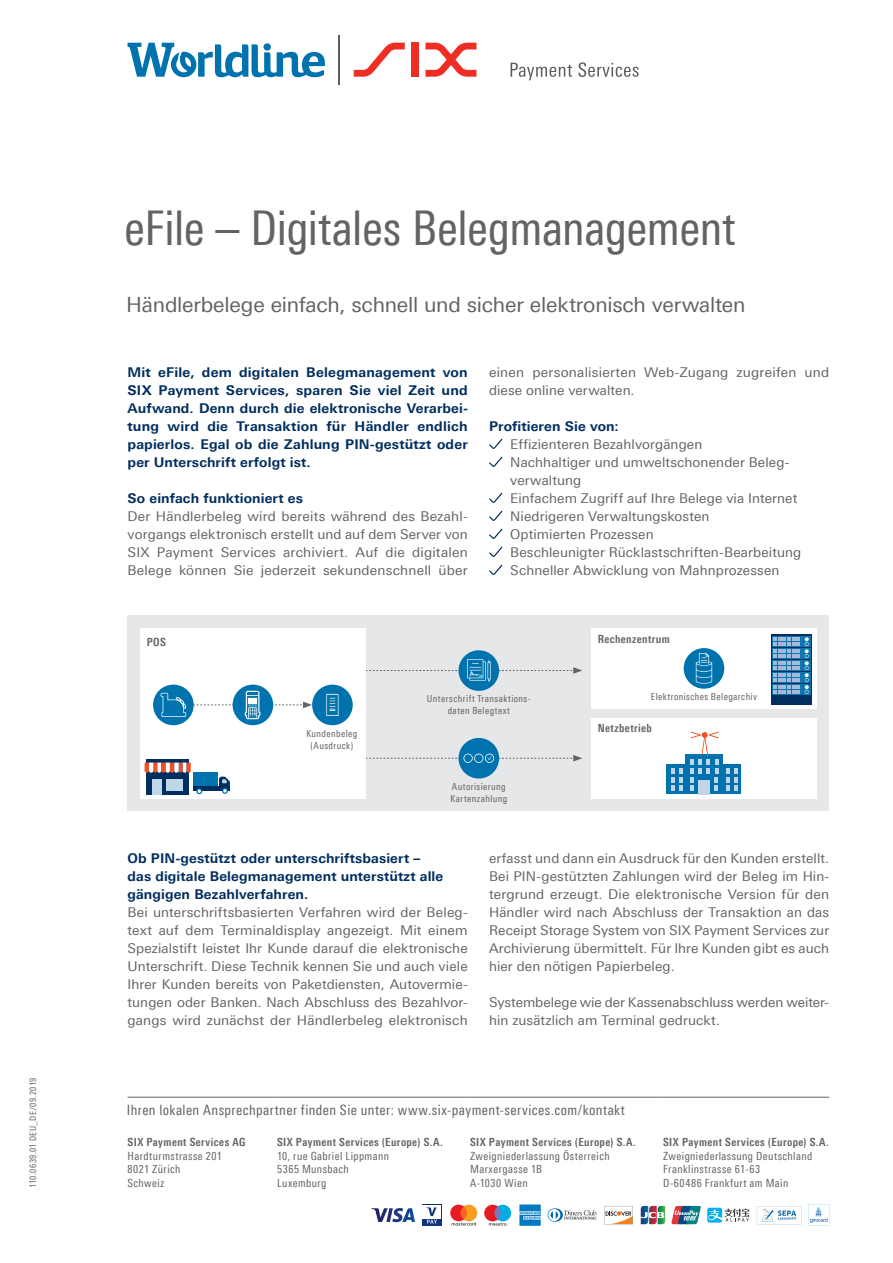
<style>
.page{position:relative;width:893px;height:1263px;background:#fff}
.page>*{position:absolute;margin:0;border:0;box-sizing:border-box;transform-origin:0 0}
.t1{font:48px "Linotype Univers 420 Cn";letter-spacing:-.01em;color:#636366}
.t2{font:21px "Linotype Univers 430";letter-spacing:-.01em;color:#636366}
.t3{font:14.25px "Linotype Univers 420 Cn";letter-spacing:.03em;color:#636366}
.t4{font:13.5px/18px "Linotype Univers 430";letter-spacing:.01em;color:#636366;text-align:justify}
.t5{font:700 13.5px/18px "Linotype Univers 630";letter-spacing:.01em;color:#002e5e;text-align:justify}
.t6{font:11.25px/13.5px "Linotype Univers 420 Cn";letter-spacing:.035em;color:#636366}
.t7{font:700 11.25px "Linotype Univers 620 Cn";letter-spacing:.04em;color:#636366}
.t8{font:9.75px/12px "Linotype Univers 420 Cn";letter-spacing:.04em;color:#636366;text-align:center}
.t9{font:9px "Linotype Univers 420 Cn";letter-spacing:.045em;color:#636366}
</style>
<div class="page">
<svg style="left:128px;top:43px;width:197px;height:34px"></svg>
<svg style="left:354px;top:43px;width:51px;height:34px"></svg>
<div style="left:412px;top:43px;width:7px;height:34px;background:#ee2e22"></div>
<svg style="left:425px;top:43px;width:51px;height:34px"></svg>
<svg style="left:510px;top:62px;width:129px;height:18px"></svg>
<hr style="left:338px;top:35px;width:2px;height:50px;background:#5c5c5f">
<hr style="left:128px;top:1097px;width:149px;height:1px;background:#636366">
<hr style="left:277px;top:1097px;width:193px;height:1px;background:#636366">
<hr style="left:470px;top:1097px;width:193px;height:1px;background:#636366">
<hr style="left:663px;top:1097px;width:166px;height:1px;background:#636366">
<svg style="left:757px;top:1206px;width:45px;height:18px"></svg>
<svg style="left:808px;top:1204px;width:21px;height:21px"></svg>
<svg style="left:641px;top:1206px;width:24px;height:18px"></svg>
<svg style="left:548px;top:1208px;width:49px;height:13px"></svg>
<svg style="left:519px;top:1204px;width:22px;height:22px"></svg>
<svg style="left:371px;top:1208px;width:44px;height:14px"></svg>
<svg style="left:422px;top:1204px;width:20px;height:21px"></svg>
<div style="left:423px;top:1205px;width:18px;height:13px;background:#fff"></div>
<svg style="left:426px;top:1207px;width:11px;height:17px"></svg>
<svg style="left:450px;top:1204px;width:27px;height:21px"></svg>
<svg style="left:484px;top:1205px;width:27px;height:21px"></svg>
<svg style="left:671px;top:1206px;width:30px;height:18px"></svg>
<svg style="left:707px;top:1208px;width:15px;height:14px"></svg>
<svg style="left:708px;top:1209px;width:41px;height:12px"></svg>
<svg style="left:604px;top:1206px;width:29px;height:18px"></svg>
<svg style="left:489px;top:439px;width:13px;height:10px"></svg>
<svg style="left:489px;top:457px;width:13px;height:10px"></svg>
<svg style="left:489px;top:493px;width:13px;height:10px"></svg>
<svg style="left:489px;top:511px;width:13px;height:10px"></svg>
<svg style="left:489px;top:529px;width:13px;height:10px"></svg>
<svg style="left:489px;top:547px;width:13px;height:10px"></svg>
<svg style="left:489px;top:565px;width:13px;height:10px"></svg>
<div style="left:128px;top:616px;width:701px;height:195px;background:#e6e7e9"></div>
<div style="left:458px;top:738px;width:41px;height:40px;background:#0073ae;border-radius:50%"></div>
<svg style="left:366px;top:754px;width:216px;height:9px"></svg>
<div style="left:458px;top:650px;width:41px;height:41px;background:#0073ae;border-radius:50%"></div>
<svg style="left:366px;top:659px;width:216px;height:23px"></svg>
<div style="left:140px;top:628px;width:226px;height:170px;background:#fff"></div>
<div style="left:147px;top:759px;width:42px;height:35px;background:#002e5e"></div>
<div style="left:152px;top:779px;width:10px;height:15px;background:#c0d7ea"></div>
<div style="left:166px;top:779px;width:16px;height:12px;background:#c0d7ea"></div>
<svg style="left:145px;top:762px;width:46px;height:11px"></svg>
<div style="left:193px;top:773px;width:25px;height:17px;background:#0073ae"></div>
<div style="left:193px;top:786px;width:37px;height:5px;background:#002e5e"></div>
<svg style="left:219px;top:777px;width:11px;height:17px"></svg>
<svg style="left:196px;top:788px;width:6px;height:6px"></svg>
<svg style="left:233px;top:685px;width:40px;height:40px"></svg>
<div style="left:153px;top:685px;width:41px;height:40px;background:#0073ae;border-radius:50%"></div>
<svg style="left:161px;top:691px;width:151px;height:28px"></svg>
<div style="left:312px;top:685px;width:41px;height:40px;background:#0073ae;border-radius:50%"></div>
<svg style="left:326px;top:694px;width:12px;height:22px"></svg>
<div style="left:591px;top:628px;width:225px;height:81px;background:#fff"></div>
<div style="left:771px;top:635px;width:41px;height:70px;background:#002e5e"></div>
<div style="left:772px;top:636px;width:39px;height:11px;background:#0d76af"></div>
<div style="left:772px;top:648px;width:39px;height:11px;background:#0d76af"></div>
<div style="left:772px;top:660px;width:39px;height:11px;background:#0d76af"></div>
<div style="left:772px;top:672px;width:39px;height:11px;background:#0d76af"></div>
<div style="left:772px;top:684px;width:39px;height:11px;background:#0d76af"></div>
<svg style="left:773px;top:637px;width:36px;height:57px"></svg>
<div style="left:684px;top:648px;width:40px;height:41px;background:#0073ae;border-radius:50%"></div>
<svg style="left:696px;top:653px;width:16px;height:31px"></svg>
<div style="left:591px;top:718px;width:225px;height:80px;background:#fff"></div>
<div style="left:667px;top:765px;width:74px;height:29px;background:#0073ae"></div>
<div style="left:685px;top:754px;width:38px;height:38px;background:#0073ae"></div>
<div style="left:704px;top:780px;width:6px;height:14px;background:#c0d7ea"></div>
<svg style="left:671px;top:768px;width:12px;height:22px"></svg>
<svg style="left:690px;top:759px;width:28px;height:31px"></svg>
<div style="left:698px;top:780px;width:5px;height:14px;background:#c0d7ea"></div>
<svg style="left:726px;top:768px;width:12px;height:22px"></svg>
<svg style="left:704px;top:736px;width:4px;height:20px"></svg>
<svg style="left:701px;top:736px;width:4px;height:20px"></svg>
<svg style="left:691px;top:732px;width:28px;height:6px"></svg>
<p class="t9" style="left:28px;top:1188px;width:111px;rotate:-90deg">110.0639.01 DEU_DE/09.2019</p>
<h1 class="t1" style="left:124px;top:200px;width:613px">eFile – Digitales Belegmanagement</h1>
<h2 class="t2" style="left:126px;top:292px;width:621px">Händlerbelege einfach, schnell und sicher elektronisch verwalten</h2>
<p class="t5" style="left:128px;top:363px;width:342px">Mit eFile, dem digitalen Belegmanagement von SIX Payment Services, sparen Sie viel Zeit und Aufwand. Denn durch die elektronische Verarbei&shy;tung wird die Transaktion für Händler endlich papierlos. Egal ob die Zahlung PIN-gestützt oder per Unterschrift erfolgt ist.</p>
<p class="t5" style="left:128px;top:489px;width:177px">So einfach funktioniert es</p>
<p class="t4" style="left:128px;top:507px;width:342px">Der Händlerbeleg wird bereits während des Bezahl&shy;vorgangs elektronisch erstellt und auf dem Server von SIX Payment Services archiviert. Auf die digitalen Belege können Sie jederzeit sekundenschnell über</p>
<p class="t4" style="left:489px;top:363px;width:342px">einen personalisierten Web-Zugang zugreifen und diese online verwalten.</p>
<p class="t5" style="left:489px;top:417px;width:131px">Profitieren Sie von:</p>
<p class="t4" style="left:510px;top:435px;width:292px;text-align:left">Effizienteren Bezahlvorgängen<br>Nachhaltiger und umweltschonender Beleg&shy;verwaltung<br>Einfachem Zugriff auf Ihre Belege via Internet Niedrigeren Verwaltungskosten<br>Optimierten Prozessen<br>Beschleunigter Rücklastschriften-Bearbeitung Schneller Abwicklung von Mahnprozessen</p>
<p class="t7" style="left:147px;top:636px;width:21px">POS</p>
<p class="t7" style="left:598px;top:633px;width:74px">Rechenzentrum</p>
<p class="t8" style="left:306px;top:727px;width:53px">Kundenbeleg (Ausdruck)</p>
<p class="t8" style="left:427px;top:692px;width:104px">Unterschrift Transaktions&shy;daten Belegtext</p>
<p class="t8" style="left:450px;top:780px;width:58px;text-align:left">Autorisierung<br>Kartenzahlung</p>
<p class="t8" style="left:651px;top:691px;width:108px">Elektronisches Belegarchiv</p>
<p class="t7" style="left:598px;top:721px;width:56px">Netzbetrieb</p>
<p class="t5" style="left:128px;top:849px;width:317px;text-align:left">Ob PIN-gestützt oder unterschriftsbasiert – das digitale Belegmanagement unterstützt alle gängigen Bezahlverfahren.</p>
<p class="t4" style="left:128px;top:903px;width:342px">Bei unterschriftsbasierten Verfahren wird der Beleg&shy;text auf dem Terminaldisplay angezeigt. Mit einem Spezialstift leistet Ihr Kunde darauf die elektronische Unterschrift. Diese Technik kennen Sie und auch viele Ihrer Kunden bereits von Paketdiensten, Autovermie&shy;tungen oder Banken. Nach Abschluss des Bezahlvor&shy;gangs wird zunächst der Händlerbeleg elektronisch</p>
<p class="t4" style="left:489px;top:849px;width:342px">erfasst und dann ein Ausdruck für den Kunden erstellt.<br>Bei PIN-gestützten Zahlungen wird der Beleg im Hin&shy;tergrund erzeugt. Die elektronische Version für den Händler wird nach Abschluss der Transaktion an das Receipt Storage System von SIX Payment Services zur Archivierung übermittelt. Für Ihre Kunden gibt es auch hier den nötigen Papierbeleg.</p>
<p class="t4" style="left:489px;top:993px;width:342px">Systembelege wie der Kassenabschluss werden weiter&shy;hin zusätzlich am Terminal gedruckt.</p>
<p class="t3" style="left:127px;top:1101px;width:500px">Ihren lokalen Ansprechpartner finden Sie unter: www.six-payment-services.com/kontakt</p>
<p class="t7" style="left:128px;top:1136px;width:120px">SIX Payment Services AG</p>
<p class="t6" style="left:128px;top:1149px;width:96px">Hardturmstrasse 201<br>8021 Zürich<br>Schweiz</p>
<p class="t7" style="left:277px;top:1136px;width:167px">SIX Payment Services (Europe) S.A.</p>
<p class="t6" style="left:277px;top:1149px;width:114px">10, rue Gabriel Lippmann<br>5365 Munsbach<br>Luxemburg</p>
<p class="t7" style="left:470px;top:1136px;width:167px">SIX Payment Services (Europe) S.A.</p>
<p class="t6" style="left:470px;top:1149px;width:141px">Zweigniederlassung Österreich<br>Marxergasse 1B<br>A-1030 Wien</p>
<p class="t7" style="left:663px;top:1136px;width:167px">SIX Payment Services (Europe) S.A.</p>
<p class="t6" style="left:663px;top:1149px;width:151px">Zweigniederlassung Deutschland<br>Franklinstrasse 61-63<br>D-60486 Frankfurt am Main</p>
</div>
